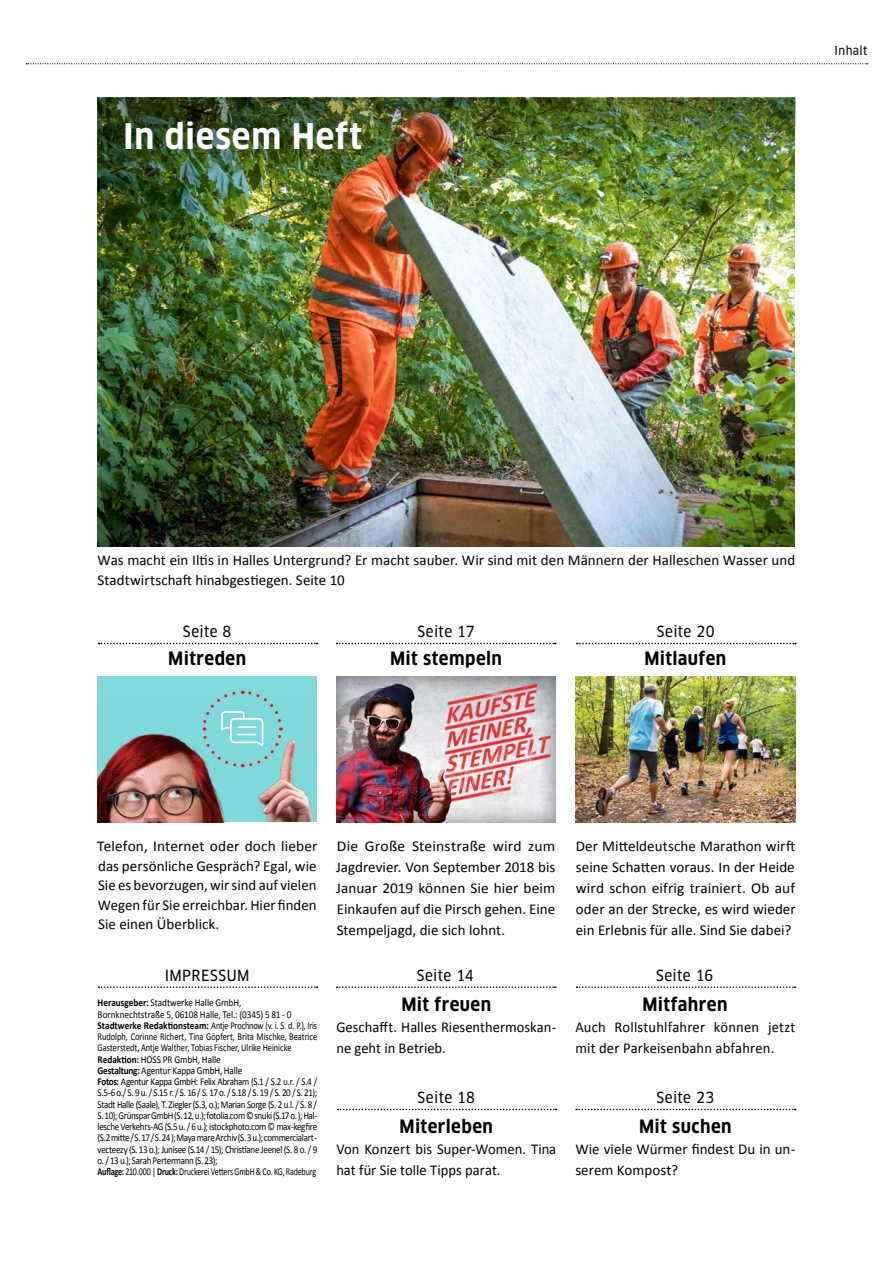
<style>
.page{position:relative;width:893px;height:1263px;background:#fff}
.page>*{position:absolute;margin:0;border:0;box-sizing:border-box;transform-origin:0 0}
.t1{font:700 34.5px "Clan OT Narr";letter-spacing:.025em;color:#fff}
.t2{font:700 18px "Clan OT Narr";letter-spacing:.025em;color:#000}
.t3{font:15px/21px "Calibri";color:#000}
.t4{font:15px/21px "Calibri";color:#000;text-align:justify;scale:1.04 1}
.t5{font:15px "Clan OT Narr News";letter-spacing:.025em;color:#000}
.t6{font:12px "Clan OT Narr News";letter-spacing:.03em;color:#000}
.t7{font:10.5px/11.2px "Calibri";letter-spacing:-.025em;color:#000;scale:.88 1}
.s1{font-weight:700}
</style>
<div class="page">
<svg style="left:26px;top:63px;width:842px;height:1px"></svg>
<div style="left:98px;top:677px;width:219px;height:145px;background:#7fd8d9"></div>
<img style="left:98px;top:733px;width:128px;height:89px">
<img style="left:98px;top:195px;width:696px;height:351px">
<img style="left:98px;top:98px;width:697px;height:97px">
<img style="left:575px;top:677px;width:220px;height:145px">
<div style="left:102px;top:99px;width:281px;height:74px;background:#000;opacity:.7"></div>
<div style="left:336px;top:675px;width:221px;height:148px;background:#000;opacity:.5"></div>
<svg style="left:337px;top:643px;width:219px;height:1px"></svg>
<svg style="left:576px;top:986px;width:220px;height:2px"></svg>
<svg style="left:98px;top:986px;width:219px;height:2px"></svg>
<svg style="left:337px;top:1109px;width:219px;height:1px"></svg>
<svg style="left:337px;top:986px;width:219px;height:2px"></svg>
<svg style="left:576px;top:1109px;width:220px;height:1px"></svg>
<svg style="left:98px;top:643px;width:219px;height:1px"></svg>
<svg style="left:577px;top:643px;width:219px;height:1px"></svg>
<img style="left:514px;top:680px;width:42px;height:126px">
<img style="left:336px;top:677px;width:178px;height:145px">
<svg style="left:201px;top:690px;width:82px;height:79px"></svg>
<img style="left:258px;top:739px;width:56px;height:83px">
<h1 class="t1" style="left:123px;top:117px;width:240px">In diesem Heft</h1>
<p class="t6" style="left:835px;top:44px;width:34px">Inhalt</p>
<h3 class="t3" style="left:98px;top:550px;width:699px;line-height:19.5px">Was macht ein Iltis in Halles Untergrund? Er macht sauber. Wir sind mit den Männern der Halleschen Wasser und<br>Stadtwirtschaft hinabgestiegen. Seite 10</h3>
<h3 class="t5" style="left:418px;top:623px;width:58px">Seite 17</h3>
<h3 class="t5" style="left:183px;top:623px;width:50px">Seite 8</h3>
<h3 class="t5" style="left:657px;top:623px;width:59px">Seite 20</h3>
<h2 class="t2" style="left:390px;top:648px;width:113px">Mit stempeln</h2>
<h2 class="t2" style="left:168px;top:648px;width:79px">Mitreden</h2>
<h2 class="t2" style="left:644px;top:648px;width:83px">Mitlaufen</h2>
<h3 class="t3" style="left:97px;top:836px;width:222px;line-height:19.5px;text-align:justify">Telefon, Internet oder doch lieber das persönliche Gespräch? Egal, wie Sie es bevorzugen, wir sind auf vielen Wegen für Sie erreichbar. Hier finden Sie einen Überblick.</h3>
<h3 class="t3" style="left:576px;top:835px;width:221px;text-align:justify">Der Mitteldeutsche Marathon wirft seine Schatten voraus. In der Heide wird schon eifrig trainiert. Ob auf oder an der Strecke, es wird wieder ein Erlebnis für alle. Sind Sie dabei?</h3>
<h3 class="t4" style="left:336px;top:835px;width:212px">Die Große Steinstraße wird zum Jagdrevier. Von September 2018 bis Januar 2019 können Sie hier beim Einkaufen auf die Pirsch gehen. Eine Stempeljagd, die sich lohnt.</h3>
<h3 class="t5" style="left:165px;top:967px;width:86px">IMPRESSUM</h3>
<h3 class="t5" style="left:417px;top:967px;width:59px">Seite 14</h3>
<h3 class="t5" style="left:656px;top:967px;width:59px">Seite 16</h3>
<p class="t7" style="left:98px;top:997px;width:251px"><span class="s1">Herausgeber:</span> Stadtwerke Halle GmbH,<br>Bornknechtstraße 5, 06108 Halle, Tel.: (0345) 5 81 - 0<br><span class="s1">Stadtwerke Redaktionsteam:</span> Antje Prochnow (v. i. S. d. P.), Iris Rudolph, Corinne Richert, Tina Göpfert, Brita Mischke, Beatrice Gasterstedt, Antje Walther, Tobias Fischer, Ulrike Heinicke <span class="s1">Redaktion:</span> HOSS PR GmbH, Halle<br><span class="s1">Gestaltung:</span> Agentur Kappa GmbH, Halle<br><span class="s1">Fotos:</span> Agentur Kappa GmbH: Felix Abraham (S.1 / S.2 u.r. / S.4 / S.5-6 o./ S. 9 u. / S.15 r. / S. 16 / S. 17 o. / S.18 / S. 19 / S. 20 / S. 21); Stadt Halle (Saale), T. Ziegler (S.3, o.); Marian Sorge (S. 2 u.l. / S. 8 / S. 10); Grünspar GmbH (S. 12, u.); fotolia.com © snuki (S.17 o. ); Hal&shy;lesche Verkehrs-AG (S.5 u. / 6 u.); istockphoto.com © max-kegfire (S.2 mitte / S. 17 / S. 24 ); Maya mare Archiv (S. 3 u.); commercialart - vecteezy (S. 13 o.); Junisee (S.14 / 15); Christiane Jeenel (S. 8 o. / 9 o. / 13 u.); Sarah Pertermann (S. 23);<br><span class="s1">Auflage:</span> 210.000 | <span class="s1">Druck:</span> Druckerei Vetters GmbH &amp; Co. KG, Radeburg</p>
<h2 class="t2" style="left:401px;top:994px;width:91px">Mit freuen</h2>
<h3 class="t3" style="left:336px;top:1015px;width:221px">Geschafft. Halles Riesenthermoskan&shy;ne geht in Betrieb.</h3>
<h3 class="t5" style="left:418px;top:1089px;width:59px">Seite 18</h3>
<h2 class="t2" style="left:400px;top:1116px;width:95px">Miterleben</h2>
<h3 class="t3" style="left:336px;top:1138px;width:221px">Von Konzert bis Super-Women. Tina hat für Sie tolle Tipps parat.</h3>
<h2 class="t2" style="left:642px;top:994px;width:87px">Mitfahren</h2>
<h3 class="t3" style="left:575px;top:1015px;width:221px">Auch Rollstuhlfahrer können jetzt mit der Parkeisenbahn abfahren.</h3>
<h3 class="t5" style="left:656px;top:1089px;width:59px">Seite 23</h3>
<h2 class="t2" style="left:639px;top:1116px;width:94px">Mit suchen</h2>
<h3 class="t3" style="left:575px;top:1138px;width:222px">Wie viele Würmer findest Du in un&shy;serem Kompost?</h3>
</div>
